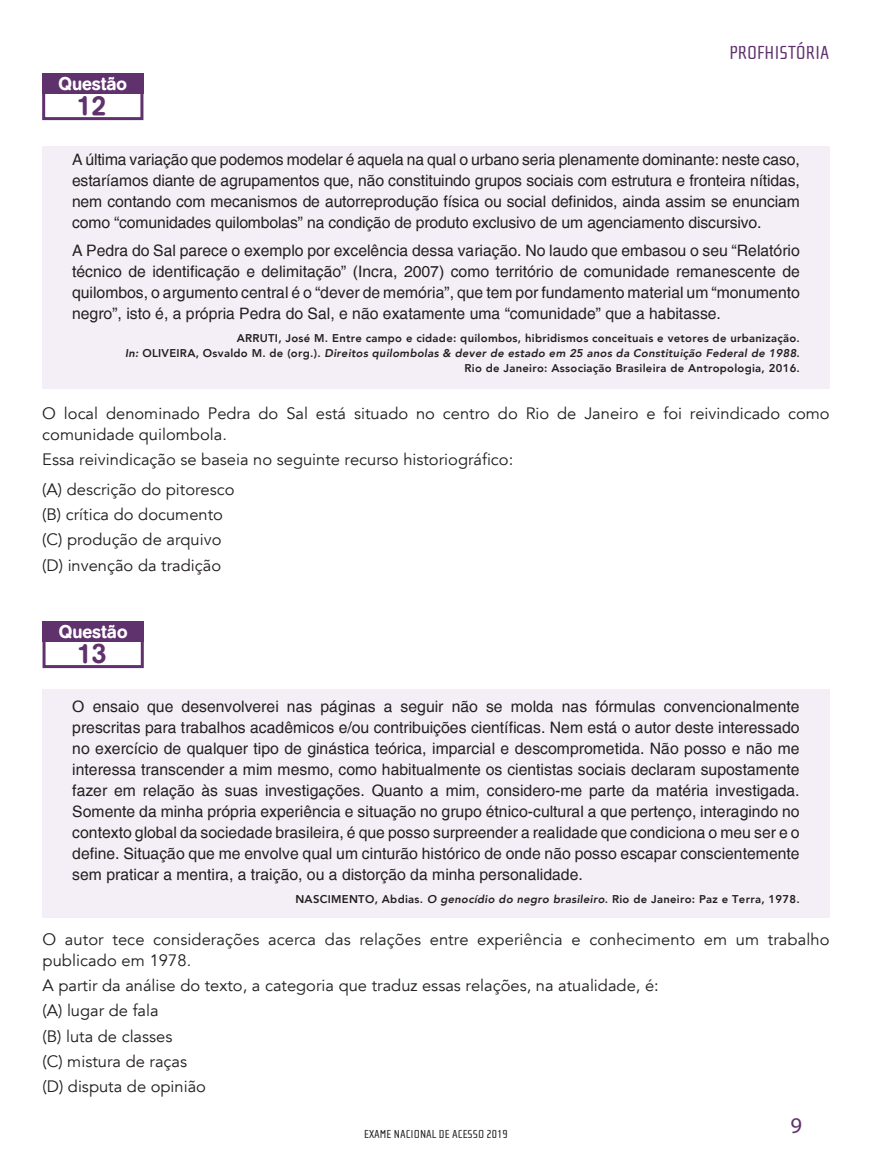
<style>
.page{position:relative;width:872px;height:1170px;background:#fff}
.page>*{position:absolute;margin:0;border:0;box-sizing:border-box;transform-origin:0 0}
.t1{font:500 27px "AG Book Rounded";color:#5f316d}
.t2{font:22.5px "Myriad Pro";color:#5f316d}
.t3{font:19.5px "Cholla Sans";color:#5f316d}
.t4{font:500 18px "AG Book Rounded";color:#fff}
.t5{font:16.5px/25.2px "Avenir";color:#231f20}
.t6{font:15.75px/21px "Helvetica";color:#231f20;text-align:justify}
.t7{font:12px "Cholla Sans";color:#231f20}
.t8{font:800 11.25px/15px "Avenir";letter-spacing:.025em;color:#231f20;text-align:right}
.s1{font-style:italic}
</style>
<div class="page">
<div style="left:42px;top:689px;width:787px;height:228px;background:#f4eff6"></div>
<div style="left:42px;top:146px;width:787px;height:243px;background:#f4eff6"></div>
<div style="left:42px;top:73px;width:101px;height:47px;border:3px solid #5f316d"></div>
<div style="left:42px;top:73px;width:101px;height:20px;background:#5f316d"></div>
<div style="left:43px;top:621px;width:101px;height:47px;border:3px solid #5f316d"></div>
<div style="left:43px;top:621px;width:101px;height:20px;background:#5f316d"></div>
<p class="t4" style="left:58px;top:74px;width:70px">Questão</p>
<h1 class="t1" style="left:76px;top:90px;width:32px">12</h1>
<p class="t3" style="left:729px;top:42px;width:93px">PROFHISTÓRIA</p>
<p class="t6" style="left:72px;top:150px;width:729px">A última variação que podemos modelar é aquela na qual o urbano seria plenamente dominante: neste caso, estaríamos diante de agrupamentos que, não constituindo grupos sociais com estrutura e fronteira nítidas, nem contando com mecanismos de autorreprodução física ou social definidos, ainda assim se enunciam como “comunidades quilombolas” na condição de produto exclusivo de um agenciamento discursivo.</p>
<p class="t6" style="left:72px;top:240px;width:729px">A Pedra do Sal parece o exemplo por excelência dessa variação. No laudo que embasou o seu “Relatório técnico de identificação e delimitação” (Incra, 2007) como território de comunidade remanescente de quilombos, o argumento central é o “dever de memória”, que tem por fundamento material um “monumento negro”, isto é, a própria Pedra do Sal, e não exatamente uma “comunidade” que a habitasse.</p>
<p class="t8" style="left:125px;top:330px;width:676px">ARRUTI, José M. Entre campo e cidade: quilombos, hibridismos conceituais e vetores de urbanização.<br><span class="s1">In:</span> OLIVEIRA, Osvaldo M. de (org.). <span class="s1">Direitos quilombolas &amp; dever de estado em 25 anos da Constituição Federal de 1988</span>.<br>Rio de Janeiro: Associação Brasileira de Antropologia, 2016.</p>
<p class="t5" style="left:42px;top:403px;width:789px;line-height:21px">O local denominado Pedra do Sal está situado no centro do Rio de Janeiro e foi reivindicado como comunidade quilombola.</p>
<p class="t5" style="left:42px;top:445px;width:472px;line-height:29.5px">Essa reivindicação se baseia no seguinte recurso historiográfico: (A) descrição do pitoresco</p>
<p class="t5" style="left:42px;top:502px;width:182px;text-align:justify">(B) crítica do documento (C) produção de arquivo (D) invenção da tradição</p>
<p class="t4" style="left:59px;top:621px;width:70px">Questão</p>
<h1 class="t1" style="left:76px;top:637px;width:32px">13</h1>
<p class="t6" style="left:72px;top:696px;width:729px">O ensaio que desenvolverei nas páginas a seguir não se molda nas fórmulas convencionalmente prescritas para trabalhos acadêmicos e/ou contribuições científicas. Nem está o autor deste interessado no exercício de qualquer tipo de ginástica teórica, imparcial e descomprometida. Não posso e não me interessa transcender a mim mesmo, como habitualmente os cientistas sociais declaram supostamente fazer em relação às suas investigações. Quanto a mim, considero-me parte da matéria investigada.<br>Somente da minha própria experiência e situação no grupo étnico-cultural a que pertenço, interagindo no contexto global da sociedade brasileira, é que posso surpreender a realidade que condiciona o meu ser e o define. Situação que me envolve qual um cinturão histórico de onde não posso escapar conscientemente sem praticar a mentira, a traição, ou a distorção da minha personalidade.</p>
<p class="t8" style="left:295px;top:891px;width:63px">NASCIMENTO</p>
<p class="t8" style="left:375px;top:891px;width:426px">, Abdias. <span class="s1">O genocídio do negro brasileiro</span>. Rio de Janeiro: Paz e Terra, 1978.</p>
<p class="t5" style="left:43px;top:929px;width:788px;line-height:21px">O autor tece considerações acerca das relações entre experiência e conhecimento em um trabalho publicado em 1978.</p>
<p class="t5" style="left:43px;top:973px;width:618px">A partir da análise do texto, a categoria que traduz essas relações, na atualidade, é: (A) lugar de fala<br>(B) luta de classes<br>(C) mistura de raças<br>(D) disputa de opinião</p>
<p class="t7" style="left:364px;top:1126px;width:145px">EXAME NACIONAL DE ACESSO 2019</p>
<h2 class="t2" style="left:790px;top:1111px;width:13px">9</h2>
</div>
